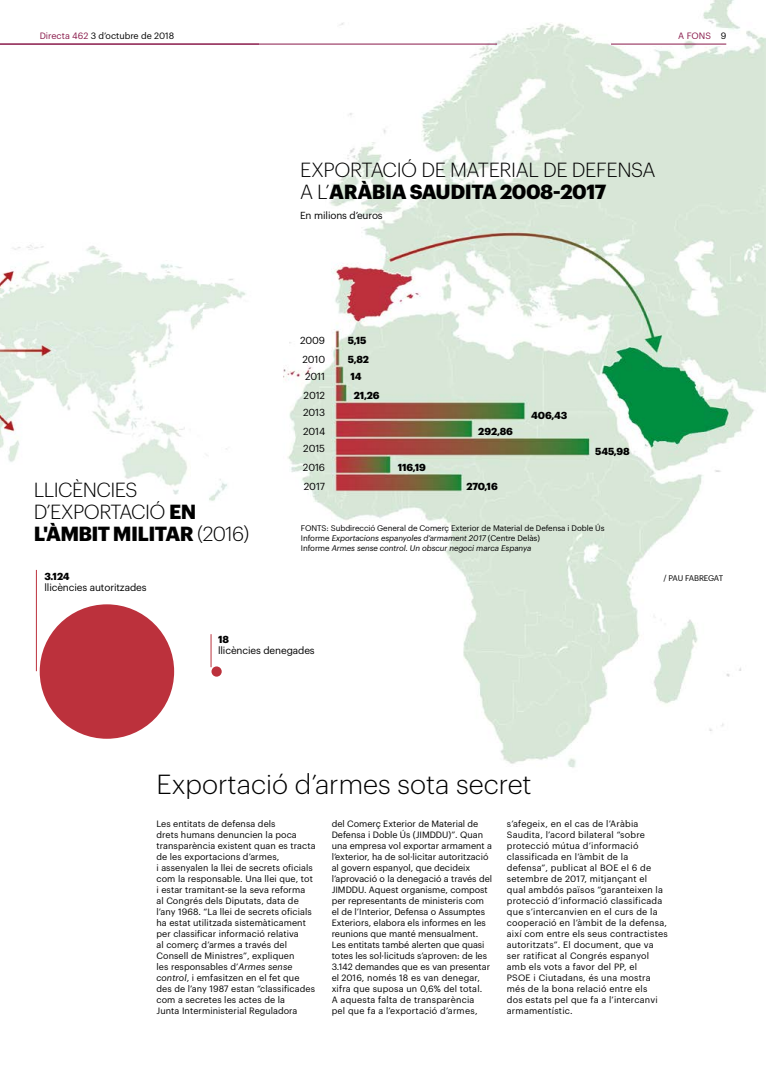
<style>
.page{position:relative;width:766px;height:1078px;background:#fff}
.page>*{position:absolute;margin:0;border:0;box-sizing:border-box;transform-origin:0 0}
.t1{font:300 27px "Graphik";color:#000}
.t2{font:300 20px/22px "Graphik";letter-spacing:-.03em;color:#000}
.t3{font:10px/18.4px "Graphik";letter-spacing:-.01em;color:#000}
.t4{font:700 10px "Graphik";letter-spacing:-.015em;color:#000}
.t5{font:9px/11px "Graphik";letter-spacing:.01em;color:#000}
.t6{font:9px "Graphik";color:#89194a}
.t7{font:8px/10px "Graphik";letter-spacing:-.01em;color:#000}
.t8{font:8px "Graphik";letter-spacing:-.04em;color:#000}
.s1{color:#89194a}
.s2{color:#000}
.s3{font-weight:700}
.s4{font-style:italic}
</style>
<div class="page">
<img style="left:259px;top:0;width:506px;height:768px">
<img style="left:0;top:212px;width:266px;height:314px">
<hr style="left:0;top:44px;width:497px;height:1px;background:#89194a">
<hr style="left:611px;top:44px;width:115px;height:1px;background:#89194a">
<div style="left:40px;top:604px;width:134px;height:134px;background:#bc313c;border-radius:50%"></div>
<div style="left:211px;top:666px;width:11px;height:10px;background:#bc313c;border-radius:50%"></div>
<hr style="left:36px;top:569px;width:1px;height:102px;background:#bc313c">
<hr style="left:210px;top:634px;width:1px;height:33px;background:#bc313c">
<p class="t5" style="left:40px;top:30px;width:136px"><span class="s1">Directa 462</span> 3 d’octubre de 2018</p>
<p class="t6" style="left:678px;top:29px;width:50px">A FONS <span class="s2">9</span></p>
<h2 class="t2" style="left:300px;top:157px;width:357px">EXPORTACIÓ DE MATERIAL DE DEFENSA<br>A L’<span class="s3">ARÀBIA SAUDITA 2008-2017</span></h2>
<p class="t3" style="left:300px;top:206px;width:84px">En milions d’euros</p>
<p class="t3" style="left:300px;top:330px;width:26px">2009</p>
<p class="t4" style="left:348px;top:333px;width:20px">5,15</p>
<h2 class="t2" style="left:34px;top:476px;width:217px">LLICÈNCIES<br>D’EXPORTACIÓ <span class="s3">EN<br>L'ÀMBIT MILITAR</span> (2016)</h2>
<p class="t4" style="left:44px;top:568px;width:27px">3.124</p>
<p class="t3" style="left:44px;top:577px;width:104px">llicències autoritzades</p>
<p class="t3" style="left:302px;top:349px;width:24px">2010</p>
<p class="t3" style="left:305px;top:366px;width:21px">2011</p>
<p class="t3" style="left:303px;top:385px;width:23px">2012</p>
<p class="t4" style="left:348px;top:351px;width:23px">5,82</p>
<p class="t4" style="left:354px;top:387px;width:27px">21,26</p>
<p class="t4" style="left:350px;top:369px;width:13px">14</p>
<p class="t3" style="left:303px;top:402px;width:24px">2013</p>
<p class="t4" style="left:531px;top:408px;width:38px">406,43</p>
<p class="t3" style="left:303px;top:421px;width:23px">2014</p>
<p class="t4" style="left:478px;top:424px;width:36px">292,86</p>
<p class="t3" style="left:303px;top:438px;width:23px">2015</p>
<p class="t4" style="left:595px;top:444px;width:36px">545,98</p>
<p class="t4" style="left:397px;top:460px;width:30px">116,19</p>
<p class="t3" style="left:303px;top:457px;width:24px">2016<br>2017</p>
<p class="t7" style="left:301px;top:522px;width:305px">FONTS: Subdirecció General de Comerç Exterior de Material de Defensa i Doble Ús<br>Informe <span class="s4">Exportacions espanyoles d’armament 2017</span> (Centre Delàs)<br>Informe <span class="s4">Armes sense control. Un obscur negoci marca Espanya</span></p>
<p class="t4" style="left:466px;top:478px;width:33px">270,16</p>
<p class="t4" style="left:218px;top:631px;width:12px">18</p>
<p class="t3" style="left:218px;top:640px;width:98px">llicències denegades</p>
<p class="t8" style="left:663px;top:572px;width:61px">/ PAU FABREGAT</p>
<h1 class="t1" style="left:156px;top:764px;width:376px">Exportació d’armes sota secret</h1>
<p class="t5" style="left:331px;top:817px;width:162px">del Comerç Exterior de Material de Defensa i Doble Ús (JIMDDU)”. Quan una empresa vol exportar armament a l’exterior, ha de sol·licitar autorització al govern espanyol, que decideix l’aprovació o la denegació a través del JIMDDU. Aquest organisme, compost per representants de ministeris com el de l’Interior, Defensa o Assumptes Exteriors, elabora els informes en les reunions que manté mensualment.<br>Les entitats també alerten que quasi totes les sol·licituds s’aproven: de les 3.142 demandes que es van presentar el 2016, només 18 es van denegar, xifra que suposa un 0,6% del total.<br>A aquesta falta de transparència<br>pel que fa a l’exportació d’armes,</p>
<p class="t5" style="left:506px;top:817px;width:162px">s’afegeix, en el cas de l’Aràbia<br>Saudita, l’acord bilateral “sobre protecció mútua d’informació classificada en l’àmbit de la defensa”, publicat al BOE el 6 de setembre de 2017, mitjançant el qual ambdós països “garanteixen la protecció d’informació classificada que s’intercanvien en el curs de la cooperació en l’àmbit de la defensa, així com entre els seus contractistes autoritzats”. El document, que va ser ratificat al Congrés espanyol amb els vots a favor del PP, el<br>PSOE i Ciutadans, és una mostra més de la bona relació entre els<br>dos estats pel que fa a l’intercanvi armamentístic.</p>
<p class="t5" style="left:156px;top:817px;width:160px">Les entitats de defensa dels<br>drets humans denuncien la poca transparència existent quan es tracta de les exportacions d’armes,<br>i assenyalen la llei de secrets oficials com la responsable. Una llei que, tot i estar tramitant-se la seva reforma<br>al Congrés dels Diputats, data de l’any 1968. “La llei de secrets oficials ha estat utilitzada sistemàticament per classificar informació relativa<br>al comerç d’armes a través del Consell de Ministres”, expliquen<br>les responsables d’<span class="s4">Armes sense control</span>, i emfasitzen en el fet que des de l’any 1987 estan “classificades com a secretes les actes de la<br>Junta Interministerial Reguladora</p>
</div>
